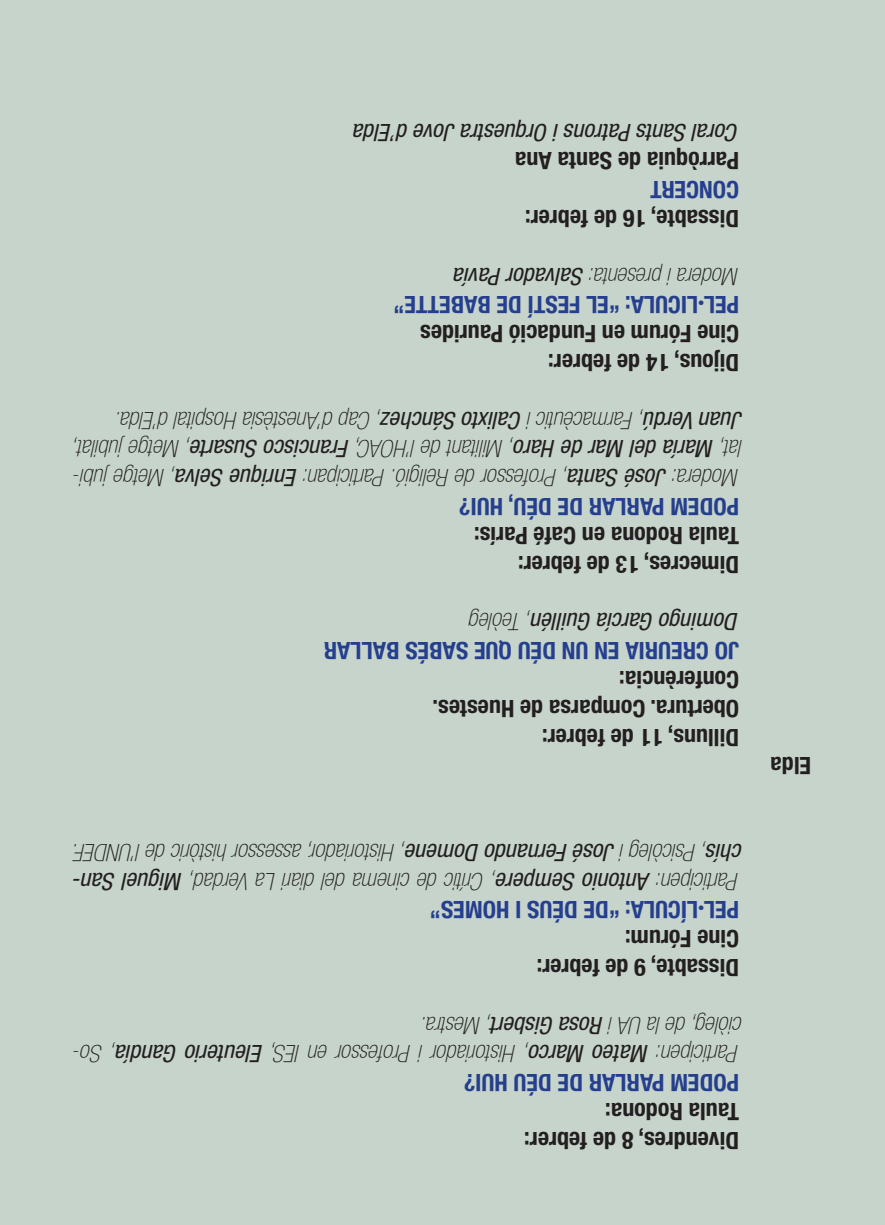
<style>
.page{position:relative;width:885px;height:1225px;background:#fff}
.page>*{position:absolute;margin:0;border:0;box-sizing:border-box;transform-origin:0 0}
.t1{font:italic 100 condensed 24px/28.8px "Helvetica Neue";color:#231f20}
.t2{font:700 condensed 24px/28.8px "Helvetica Neue";color:#231f20}
.t3{font:700 condensed 24px/28.8px "Helvetica Neue";color:#253f8e}
.t4{font:italic condensed 24px "Helvetica Neue";color:#231f20}
.s1{font-weight:100;font-style:italic;color:#231f20}
.s2{font-weight:400;font-style:italic;color:#231f20}
.s3{font-weight:700;font-style:normal;color:#253f8e}
.s4{font-weight:400}
</style>
<div class="page">
<div style="left:0;top:0;width:884px;height:1225px;background:#c6d4cb"></div>
<p class="t4" style="left:739px;top:141px;width:386px;rotate:-180deg">Coral Sants Patrons i Orquestra Jove d’Elda</p>
<p class="t2" style="left:739px;top:173px;width:226px;rotate:-180deg">Parròquia de Santa Ana</p>
<p class="t3" style="left:739px;top:202px;width:90px;rotate:-180deg">CONCERT</p>
<p class="t2" style="left:739px;top:231px;width:215px;rotate:-180deg">Dissabte, 16 de febrer:</p>
<p class="t3" style="left:739px;top:317px;width:347px;rotate:-180deg">PEL·LICULA: “EL FESTÍ DE BABETTE”<br><span class="s1">Modera i presenta:</span> <span class="s2">Salvador Pavía</span></p>
<p class="t2" style="left:739px;top:375px;width:320px;rotate:-180deg">Dijous, 14 de febrer:<br>Cine Fórum en Fundació Paurides</p>
<p class="t1" style="left:743px;top:519px;width:671px;rotate:-180deg"><span class="s3">PODEM PARLAR DE DÉU, HUI?<br></span>Modera: <span class="s4">José Santa</span>, Professor de Religió. Participan: <span class="s4">Enrique Selva</span>, Metge jubi&shy;lat, <span class="s4">María del Mar de Haro</span>, Militant de l’HOAC, <span class="s4">Francisco Susarte</span>, Metge jubilat, <span class="s4">Juan Verdú</span>, Farmacèutic i <span class="s4">Calixto Sánchez</span>, Cap d’Anestèsia Hospital d’Elda.</p>
<p class="t2" style="left:739px;top:576px;width:266px;rotate:-180deg">Dimecres, 13 de febrer:<br>Taula Rodona en Café París:</p>
<p class="t3" style="left:739px;top:663px;width:417px;rotate:-180deg">JO CREURIA EN UN DÉU QUE SABÉS BALLAR<br><span class="s2">Domingo García Guillén</span><span class="s1">, Teòleg</span></p>
<p class="t2" style="left:739px;top:749px;width:308px;rotate:-180deg">Dilluns, 11 de febrer:<br>Obertura. Comparsa de Huestes.<br>Conferència:</p>
<p class="t1" style="left:743px;top:922px;width:671px;rotate:-180deg"><span class="s3">PEL·LÍCULA: “DE DÉUS I HOMES”<br></span>Participen: <span class="s4">Antonio Sempere</span>, Crític de cinema del diari La Verdad, <span class="s4">Miguel San&shy;chís</span>, Psicòleg i <span class="s4">José Fernando Domene</span>, Historiador, assessor històric de l’UNDEF.</p>
<p class="t2" style="left:739px;top:980px;width:204px;rotate:-180deg">Dissabte, 9 de febrer:<br>Cine Fórum:</p>
<p class="t1" style="left:743px;top:1095px;width:670px;rotate:-180deg"><span class="s3">PODEM PARLAR DE DÉU HUI?<br></span>Participen: <span class="s4">Mateo Marco</span>, Historiador i Professor en IES, <span class="s4">Eleuterio Gandía</span>, So&shy;ciòleg, de la UA i <span class="s4">Rosa Gisbert</span>, Mestra.</p>
<p class="t2" style="left:739px;top:1152px;width:216px;rotate:-180deg">Divendres, 8 de febrer:<br>Taula Rodona:</p>
<p class="t2" style="left:811px;top:778px;width:42px;rotate:-180deg">Elda</p>
</div>
